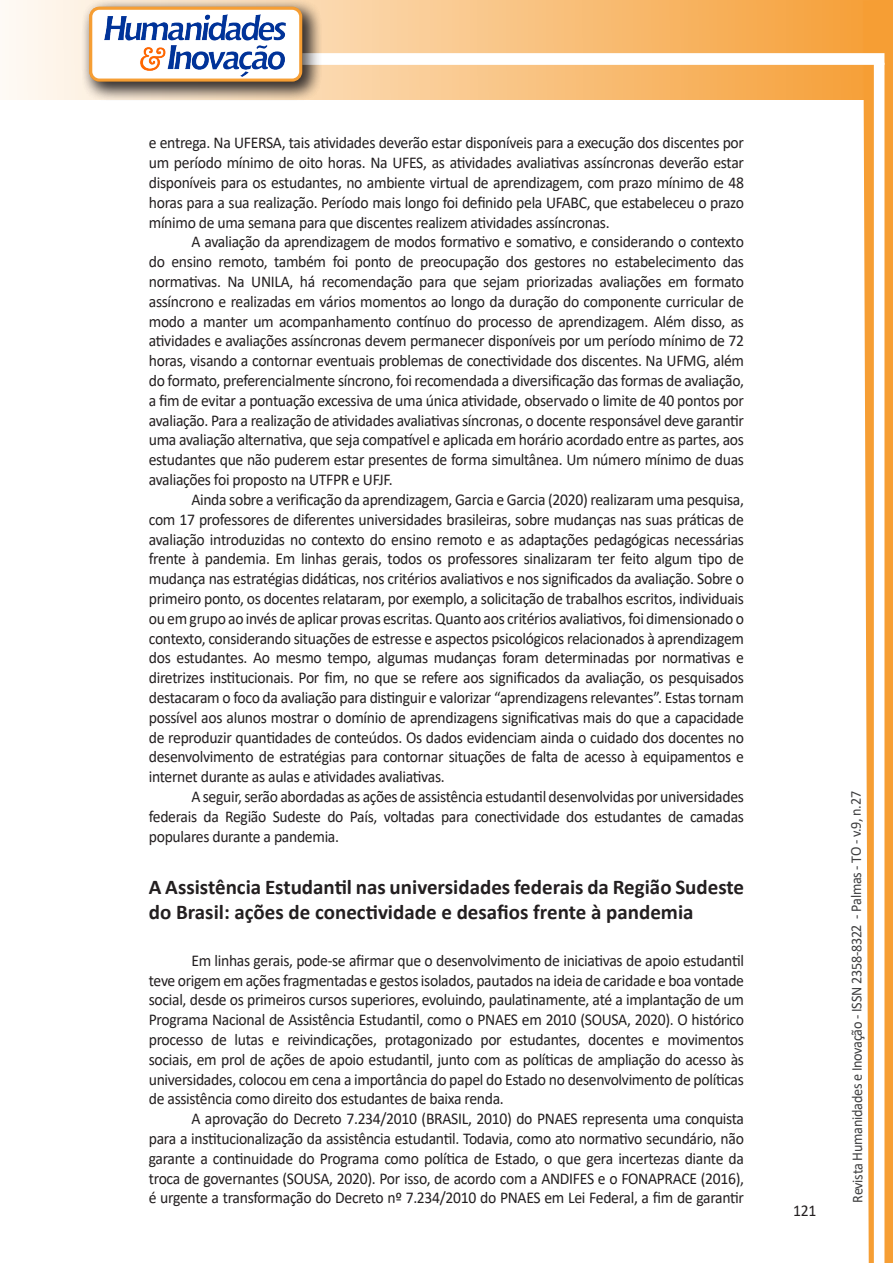
<style>
.page{position:relative;width:893px;height:1263px;background:#fff}
.page>*{position:absolute;margin:0;border:0;box-sizing:border-box;transform-origin:0 0}
.Titulo_2{font:700 21px/25.2px "Calibri";color:#231f20}
.texto{font:16.5px/19.8px "Calibri";letter-spacing:-.02em;color:#231f20;text-align:justify;scale:.95 1}
.t1{font:15px "Calibri";letter-spacing:-.025em;color:#3e3e3f;scale:.95 1}
</style>
<div class="page">
<svg style="left:5px;top:0;width:858px;height:100px;background:#f9c484"></svg>
<div style="left:302px;top:53px;width:582px;height:12px;background:#fff;border:2px solid #fff"></div>
<svg style="left:863px;top:0;width:30px;height:1263px"></svg>
<div style="left:81px;top:0;width:241px;height:102px;background:#231f20;opacity:.75"></div>
<div style="left:91px;top:8px;width:210px;height:72px;background:#fff;border-radius:9px"></div>
<img style="left:104px;top:14px;width:181px;height:62px">
<div style="left:89px;top:7px;width:213px;height:75px;border:3px solid #f69e34;border-radius:9px"></div>
<p class="texto" style="left:149px;top:133px;width:628px">e entrega. Na UFERSA, tais atividades deverão estar disponíveis para a execução dos discentes por um período mínimo de oito horas. Na UFES, as atividades avaliativas assíncronas deverão estar disponíveis para os estudantes, no ambiente virtual de aprendizagem, com prazo mínimo de 48 horas para a sua realização. Período mais longo foi definido pela UFABC, que estabeleceu o prazo mínimo de uma semana para que discentes realizem atividades assíncronas.</p>
<p class="texto" style="left:149px;top:232px;width:628px;text-indent:43px">A avaliação da aprendizagem de modos formativo e somativo, e considerando o contexto do ensino remoto, também foi ponto de preocupação dos gestores no estabelecimento das normativas. Na UNILA, há recomendação para que sejam priorizadas avaliações em formato assíncrono e realizadas em vários momentos ao longo da duração do componente curricular de modo a manter um acompanhamento contínuo do processo de aprendizagem. Além disso, as atividades e avaliações assíncronas devem permanecer disponíveis por um período mínimo de 72 horas, visando a contornar eventuais problemas de conectividade dos discentes. Na UFMG, além do formato, preferencialmente síncrono, foi recomendada a diversificação das formas de avaliação, a fim de evitar a pontuação excessiva de uma única atividade, observado o limite de 40 pontos por avaliação. Para a realização de atividades avaliativas síncronas, o docente responsável deve garantir uma avaliação alternativa, que seja compatível e aplicada em horário acordado entre as partes, aos estudantes que não puderem estar presentes de forma simultânea. Um número mínimo de duas avaliações foi proposto na UTFPR e UFJF.</p>
<p class="texto" style="left:149px;top:489px;width:628px;text-indent:43px">Ainda sobre a verificação da aprendizagem, Garcia e Garcia (2020) realizaram uma pesquisa, com 17 professores de diferentes universidades brasileiras, sobre mudanças nas suas práticas de avaliação introduzidas no contexto do ensino remoto e as adaptações pedagógicas necessárias frente à pandemia. Em linhas gerais, todos os professores sinalizaram ter feito algum tipo de mudança nas estratégias didáticas, nos critérios avaliativos e nos significados da avaliação. Sobre o primeiro ponto, os docentes relataram, por exemplo, a solicitação de trabalhos escritos, individuais ou em grupo ao invés de aplicar provas escritas. Quanto aos critérios avaliativos, foi dimensionado o contexto, considerando situações de estresse e aspectos psicológicos relacionados à aprendizagem dos estudantes. Ao mesmo tempo, algumas mudanças foram determinadas por normativas e diretrizes institucionais. Por fim, no que se refere aos significados da avaliação, os pesquisados destacaram o foco da avaliação para distinguir e valorizar “aprendizagens relevantes”. Estas tornam possível aos alunos mostrar o domínio de aprendizagens significativas mais do que a capacidade de reproduzir quantidades de conteúdos. Os dados evidenciam ainda o cuidado dos docentes no desenvolvimento de estratégias para contornar situações de falta de acesso à equipamentos e internet durante as aulas e atividades avaliativas.</p>
<p class="texto" style="left:149px;top:786px;width:628px;text-indent:43px">A seguir, serão abordadas as ações de assistência estudantil desenvolvidas por universidades federais da Região Sudeste do País, voltadas para conectividade dos estudantes de camadas populares durante a pandemia.</p>
<p class="Titulo_2" style="left:149px;top:874px;width:597px">A Assistência Estudantil nas universidades federais da Região Sudeste do Brasil: ações de conectividade e desafios frente à pandemia</p>
<p class="texto" style="left:149px;top:950px;width:628px;text-indent:43px">Em linhas gerais, pode-se afirmar que o desenvolvimento de iniciativas de apoio estudantil teve origem em ações fragmentadas e gestos isolados, pautados na ideia de caridade e boa vontade social, desde os primeiros cursos superiores, evoluindo, paulatinamente, até a implantação de um Programa Nacional de Assistência Estudantil, como o PNAES em 2010 (SOUSA, 2020). O histórico processo de lutas e reivindicações, protagonizado por estudantes, docentes e movimentos sociais, em prol de ações de apoio estudantil, junto com as políticas de ampliação do acesso às universidades, colocou em cena a importância do papel do Estado no desenvolvimento de políticas de assistência como direito dos estudantes de baixa renda.</p>
<p class="texto" style="left:149px;top:1108px;width:628px;text-indent:43px">A aprovação do Decreto 7.234/2010 (BRASIL, 2010) do PNAES representa uma conquista para a institucionalização da assistência estudantil. Todavia, como ato normativo secundário, não garante a continuidade do Programa como política de Estado, o que gera incertezas diante da troca de governantes (SOUSA, 2020). Por isso, de acordo com a ANDIFES e o FONAPRACE (2016), é urgente a transformação do Decreto nº 7.234/2010 do PNAES em Lei Federal, a fim de garantir</p>
<p class="texto" style="left:793px;top:1200px;width:26px">121</p>
<p class="t1" style="left:846px;top:1203px;width:435px;rotate:-90deg">Revista Humanidades e Inovação - ISSN 2358-8322 - Palmas - TO - v.9, n.27</p>
</div>
